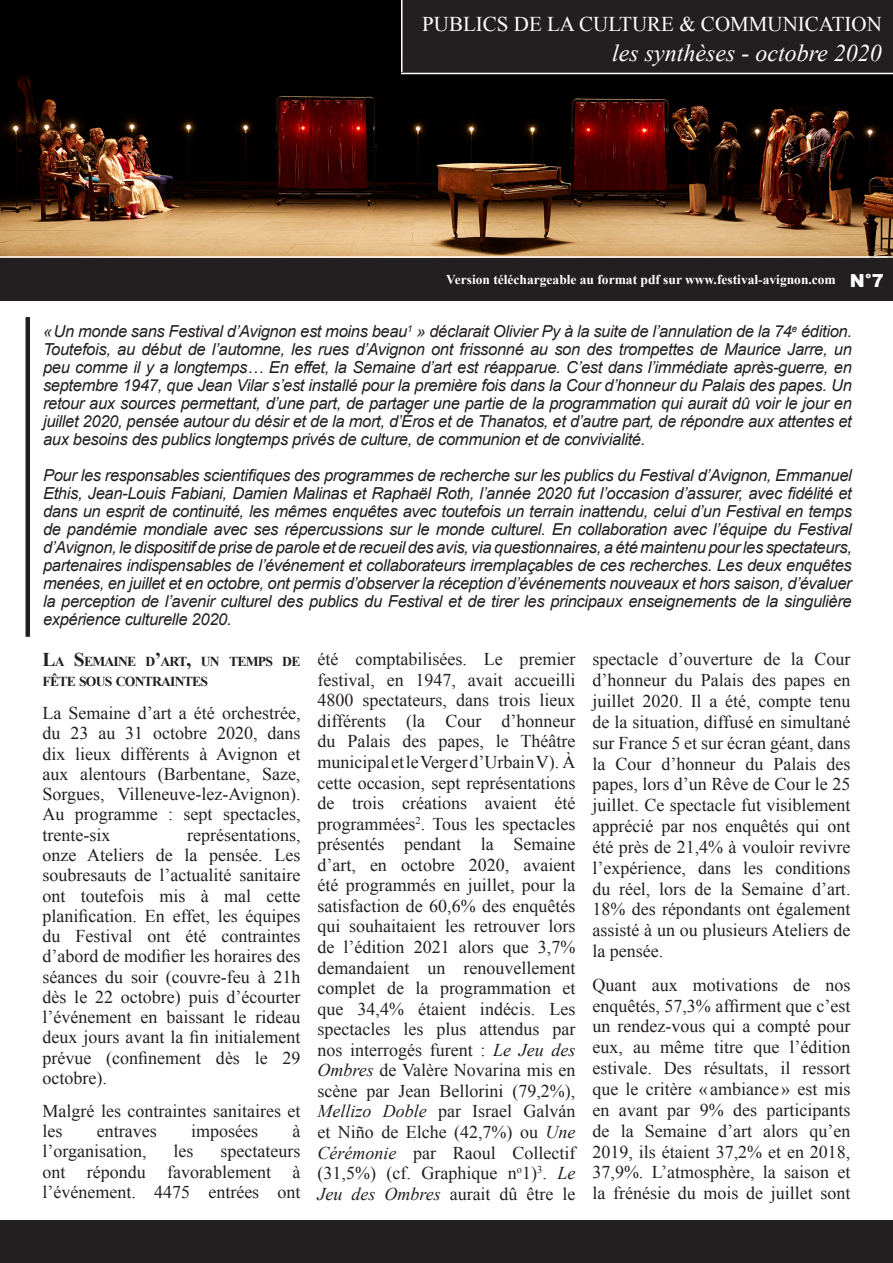
<style>
.page{position:relative;width:893px;height:1263px;background:#fff}
.page>*{position:absolute;margin:0;border:0;box-sizing:border-box;transform-origin:0 0}
.t1{font:italic 24px "Times New Roman";color:#fff}
.t2{font:21px "Times New Roman";color:#fff}
.t3{font:18px/20.5px "Times New Roman";color:#231f20;text-align:justify}
.t4{font:900 18px "Arial";color:#fff}
.t5{font:italic 16.5px/18px "Arial";letter-spacing:-.02em;color:#231f20;text-align:justify}
.t6{font:700 13.65px/20.2px "Times New Roman";letter-spacing:-.055em;color:#231f20}
.t7{font:700 13.5px "Times New Roman";color:#fff}
.s1{font-size:19.5px}
.s2{font-style:italic}
</style>
<div class="page">
<img style="left:0;top:0;width:893px;height:256px">
<div style="left:0;top:258px;width:893px;height:43px;background:#231f20"></div>
<div style="left:401px;top:0;width:492px;height:74px;background:#231f20"></div>
<hr style="left:401px;top:73px;width:492px;height:1px;background:#fff">
<div style="left:0;top:1220px;width:893px;height:43px;background:#231f20"></div>
<hr style="left:401px;top:0;width:1px;height:72px;background:#fff">
<hr style="left:26px;top:317px;width:4px;height:320px;background:#231f20">
<p class="t2" style="left:422px;top:10px;width:461px">PUBLICS DE LA CULTURE &amp; COMMUNICATION</p>
<p class="t1" style="left:612px;top:36px;width:271px">les synthèses - octobre 2020</p>
<p class="t7" style="left:446px;top:270px;width:391px">Version téléchargeable au format pdf sur www.festival-avignon.com</p>
<p class="t4" style="left:850px;top:268px;width:36px">N°7</p>
<p class="t5" style="left:43px;top:323px;width:810px">«Un monde sans Festival d’Avignon est moins beau<sup>1</sup> » déclarait Olivier Py à la suite de l’annulation de la 74<sup>e</sup> édition.<br>Toutefois, au début de l’automne, les rues d’Avignon ont frissonné au son des trompettes de Maurice Jarre, un peu comme il y a longtemps… En effet, la Semaine d’art est réapparue. C’est dans l’immédiate après-guerre, en septembre 1947, que Jean Vilar s’est installé pour la première fois dans la Cour d’honneur du Palais des papes. Un retour aux sources permettant, d’une part, de partager une partie de la programmation qui aurait dû voir le jour en juillet 2020, pensée autour du désir et de la mort, d’Éros et de Thanatos, et d’autre part, de répondre aux attentes et aux besoins des publics longtemps privés de culture, de communion et de convivialité.</p>
<p class="t5" style="left:43px;top:467px;width:810px">Pour les responsables scientifiques des programmes de recherche sur les publics du Festival d’Avignon, Emmanuel Ethis, Jean-Louis Fabiani, Damien Malinas et Raphaël Roth, l’année 2020 fut l’occasion d’assurer, avec fidélité et dans un esprit de continuité, les mêmes enquêtes avec toutefois un terrain inattendu, celui d’un Festival en temps de pandémie mondiale avec ses répercussions sur le monde culturel. En collaboration avec l’équipe du Festival d’Avignon, le dispositif de prise de parole et de recueil des avis, via questionnaires, a été maintenu pour les spectateurs, partenaires indispensables de l’événement et collaborateurs irremplaçables de ces recherches. Les deux enquêtes menées, en juillet et en octobre, ont permis d’observer la réception d’événements nouveaux et hors saison, d’évaluer la perception de l’avenir culturel des publics du Festival et de tirer les principaux enseignements de la singulière expérience culturelle 2020.</p>
<p class="t6" style="left:43px;top:651px;width:259px"><span class="s1">L</span>A <span class="s1">S</span>EMAINE D<span class="s1">’</span>ART<span class="s1">,</span> UN TEMPS DE<br>FÊTE SOUS CONTRAINTES</p>
<p class="t3" style="left:43px;top:703px;width:259px">La Semaine d’art a été orchestrée, du 23 au 31 octobre 2020, dans dix lieux différents à Avignon et aux alentours (Barbentane, Saze, Sorgues, Villeneuve-lez-Avignon).<br>Au programme : sept spectacles, trente-six</p>
<p class="t3" style="left:43px;top:824px;width:259px;text-indent:144px">représentations, onze Ateliers de la pensée. Les soubresauts de l’actualité sanitaire ont toutefois mis à mal cette planification. En effet, les équipes du Festival ont été contraintes d’abord de modifier les horaires des séances du soir (couvre-feu à 21h dès le 22 octobre) puis d’écourter l’événement en baissant le rideau deux jours avant la fin initialement prévue (confinement dès le 29 octobre).</p>
<p class="t3" style="left:43px;top:1100px;width:259px">Malgré les contraintes sanitaires et les</p>
<p class="t3" style="left:97px;top:1120px;width:61px">entraves</p>
<p class="t3" style="left:191px;top:1120px;width:68px">imposées</p>
<p class="t3" style="left:293px;top:1120px;width:9px">à</p>
<p class="t3" style="left:43px;top:1141px;width:106px">l’organisation,</p>
<p class="t3" style="left:174px;top:1141px;width:21px">les</p>
<p class="t3" style="left:43px;top:1141px;width:259px;text-indent:178px">spectateurs ont répondu favorablement à l’événement. 4475 entrées ont</p>
<p class="t3" style="left:317px;top:649px;width:259px">été comptabilisées. Le premier festival, en 1947, avait accueilli 4800 spectateurs, dans trois lieux différents (la Cour d’honneur du Palais des papes, le Théâtre municipal et le Verger d’Urbain V). À cette occasion, sept représentations de trois créations avaient été programmées<sup>2</sup>. Tous les spectacles présentés pendant la Semaine d’art, en octobre 2020, avaient été programmés en juillet, pour la satisfaction de 60,6% des enquêtés qui souhaitaient les retrouver lors de l’édition 2021 alors que 3,7% demandaient un renouvellement complet de la programmation et que 34,4% étaient indécis. Les spectacles les plus attendus par nos interrogés furent : <span class="s2">Le Jeu des Ombres</span> de Valère Novarina mis en scène par Jean Bellorini (79,2%), <span class="s2">Mellizo Doble</span> par Israel Galván et Niño de Elche (42,7%) ou <span class="s2">Une Cérémonie</span> par Raoul Collectif (31,5%) (cf. Graphique n<sup>o</sup>1)<sup>3</sup>. <span class="s2">Le Jeu des Ombres</span> aurait dû être le</p>
<p class="t3" style="left:592px;top:648px;width:259px">spectacle d’ouverture de la Cour d’honneur du Palais des papes en juillet 2020. Il a été, compte tenu de la situation, diffusé en simultané sur France 5 et sur écran géant, dans la Cour d’honneur du Palais des papes, lors d’un Rêve de Cour le 25 juillet. Ce spectacle fut visiblement apprécié par nos enquêtés qui ont été près de 21,4% à vouloir revivre l’expérience, dans les conditions du réel, lors de la Semaine d’art.<br>18% des répondants ont également assisté à un ou plusieurs Ateliers de la pensée.</p>
<p class="t3" style="left:592px;top:974px;width:259px">Quant aux motivations de nos enquêtés, 57,3% affirment que c’est un rendez-vous qui a compté pour eux, au même titre que l’édition estivale. Des résultats, il ressort que le critère « ambiance» est mis en avant par 9% des participants de la Semaine d’art alors qu’en 2019, ils étaient 37,2% et en 2018, 37,9%. L’atmosphère, la saison et la frénésie du mois de juillet sont</p>
</div>
